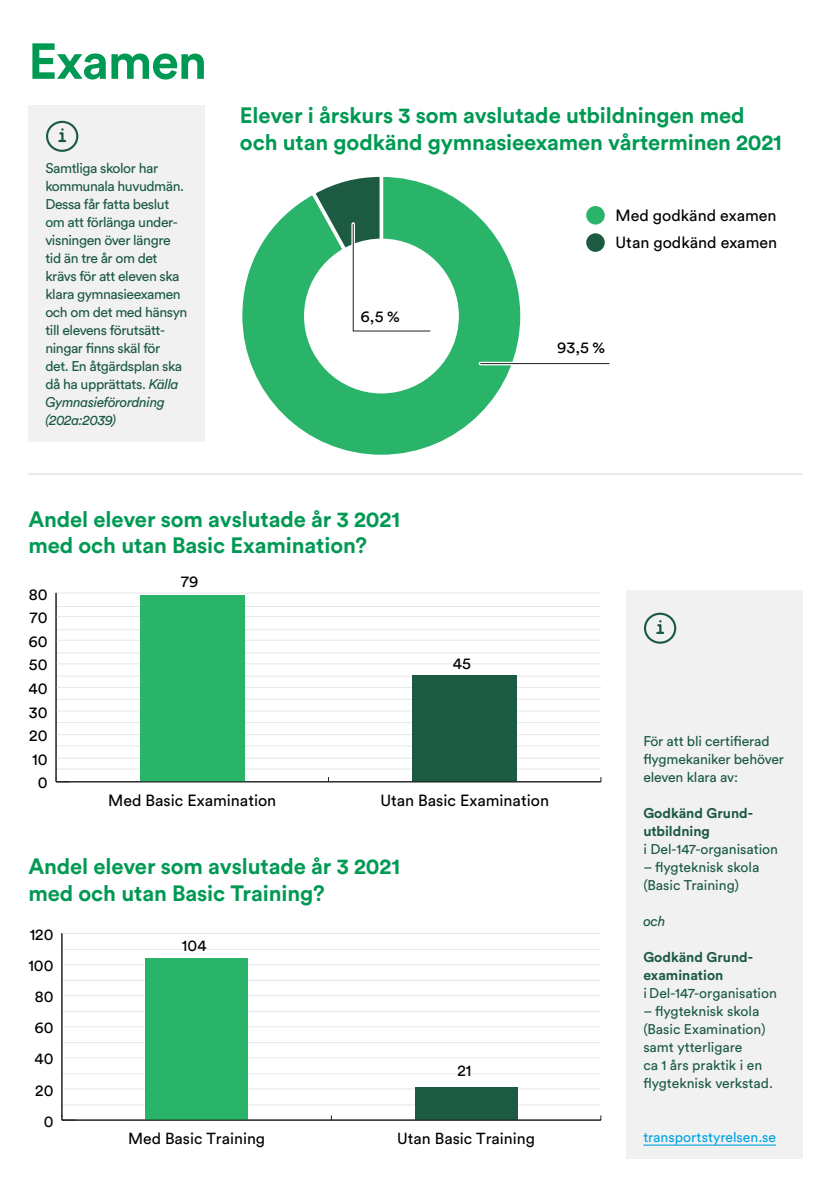
<style>
.page{position:relative;width:831px;height:1191px;background:#fff}
.page>*{position:absolute;margin:0;border:0;box-sizing:border-box;transform-origin:0 0}
.t1{font:700 50px "Circular Std";letter-spacing:-.02em;color:#009953}
.t2{font:700 22px/26.4px "Circular Std";letter-spacing:-.005em;color:#009953}
.t3{font:16px "Circular Std";color:#000}
.t4{font:15.8px "Circular Std";color:#000}
.t5{font:14px/18px "Circular Std";letter-spacing:-.03em;color:#1b5a41}
.t6{font:14px/18px "Circular Std";color:#1b5a41}
.t7{font:14px/18px "Circular Std";letter-spacing:-.01em;color:#1b5a41}
.t8{font:700 14px/18px "Circular Std";color:#1b5a41}
.t9{font:14px "Circular Std";color:#00a4e0}
.t10{font:italic 14px "Circular Std";color:#1b5a41}
.s1{font-style:italic}
</style>
<div class="page">
<hr style="left:28px;top:473px;width:774px;height:1px;background:#ced8de">
<div style="left:28px;top:105px;width:177px;height:336px;background:#f1f1f2"></div>
<svg style="left:58px;top:128px;width:7px;height:14px"></svg>
<div style="left:46px;top:121px;width:32px;height:31px;border:2px solid #1b5a41;border-radius:50%"></div>
<div style="left:626px;top:590px;width:176px;height:569px;background:#f1f1f2"></div>
<hr style="left:643px;top:1144px;width:133px;height:1px;background:#00a4e0">
<svg style="left:656px;top:620px;width:7px;height:14px"></svg>
<div style="left:644px;top:612px;width:32px;height:32px;border:2px solid #1b5a41;border-radius:50%"></div>
<hr style="left:56px;top:768px;width:545px;height:1px;background:#e6e7e8">
<hr style="left:56px;top:745px;width:545px;height:1px;background:#e6e7e8">
<hr style="left:56px;top:722px;width:545px;height:1px;background:#e6e7e8">
<hr style="left:56px;top:699px;width:545px;height:1px;background:#e6e7e8">
<hr style="left:56px;top:676px;width:545px;height:1px;background:#e6e7e8">
<hr style="left:56px;top:652px;width:545px;height:1px;background:#e6e7e8">
<hr style="left:56px;top:629px;width:545px;height:1px;background:#e6e7e8">
<hr style="left:56px;top:606px;width:545px;height:1px;background:#e6e7e8">
<hr style="left:56px;top:758px;width:545px;height:1px;background:#e6e7e8">
<hr style="left:56px;top:734px;width:545px;height:1px;background:#e6e7e8">
<hr style="left:56px;top:710px;width:545px;height:1px;background:#e6e7e8">
<hr style="left:56px;top:687px;width:545px;height:1px;background:#e6e7e8">
<hr style="left:56px;top:663px;width:545px;height:1px;background:#e6e7e8">
<hr style="left:56px;top:640px;width:545px;height:1px;background:#e6e7e8">
<hr style="left:56px;top:616px;width:545px;height:1px;background:#e6e7e8">
<hr style="left:56px;top:592px;width:545px;height:1px;background:#e6e7e8">
<div style="left:140px;top:595px;width:104px;height:187px;background:#2ab46a"></div>
<div style="left:412px;top:675px;width:104px;height:107px;background:#1c5a42"></div>
<hr style="left:56px;top:593px;width:1px;height:185px;background:#231f20">
<hr style="left:56px;top:781px;width:545px;height:1px;background:#231f20">
<hr style="left:62px;top:1104px;width:539px;height:1px;background:#e6e7e8">
<hr style="left:62px;top:1073px;width:539px;height:1px;background:#e6e7e8">
<hr style="left:62px;top:1042px;width:539px;height:1px;background:#e6e7e8">
<hr style="left:62px;top:1011px;width:539px;height:1px;background:#e6e7e8">
<hr style="left:62px;top:980px;width:539px;height:1px;background:#e6e7e8">
<hr style="left:62px;top:949px;width:539px;height:1px;background:#e6e7e8">
<hr style="left:61px;top:933px;width:1px;height:187px;background:#231f20">
<hr style="left:62px;top:1088px;width:539px;height:1px;background:#e6e7e8">
<hr style="left:62px;top:1057px;width:539px;height:1px;background:#e6e7e8">
<hr style="left:62px;top:1026px;width:539px;height:1px;background:#e6e7e8">
<hr style="left:62px;top:995px;width:539px;height:1px;background:#e6e7e8">
<hr style="left:62px;top:964px;width:539px;height:1px;background:#e6e7e8">
<hr style="left:62px;top:933px;width:539px;height:1px;background:#e6e7e8">
<div style="left:145px;top:958px;width:103px;height:162px;background:#2ab46a"></div>
<div style="left:414px;top:1087px;width:103px;height:33px;background:#1c5a42"></div>
<hr style="left:62px;top:933px;width:1px;height:184px;background:#231f20">
<hr style="left:62px;top:1119px;width:539px;height:1px;background:#231f20">
<svg style="left:242px;top:198px;width:269px;height:257px"></svg>
<div style="left:304px;top:239px;width:155px;height:154px;background:#fff;border-radius:50%"></div>
<svg style="left:308px;top:176px;width:302px;height:191px"></svg>
<h1 class="t1" style="left:28px;top:29px;width:180px">Examen</h1>
<p class="t5" style="left:45px;top:158px;width:144px">Samtliga skolor har kommunala huvudmän.<br>Dessa får fatta beslut om att förlänga under&shy;visningen över längre tid än tre år om det krävs för att eleven ska klara gymnasieexamen och om det med hänsyn till elevens förutsätt&shy;ningar finns skäl för<br>det. En åtgärdsplan ska då ha upprättats. <span class="s1">Källa<br>Gymnasieförordning (202a:2039)</span></p>
<h2 class="t2" style="left:240px;top:102px;width:543px">Elever i årskurs 3 som avslutade utbildningen med och utan godkänd gymnasieexamen vårterminen 2021</h2>
<p class="t3" style="left:615px;top:206px;width:163px">Med godkänd examen</p>
<p class="t3" style="left:360px;top:306px;width:41px">6,5 %</p>
<p class="t3" style="left:615px;top:233px;width:163px">Utan godkänd examen</p>
<p class="t3" style="left:557px;top:338px;width:50px">93,5 %</p>
<h2 class="t2" style="left:28px;top:505px;width:373px">Andel elever som avslutade år 3 2021 med och utan Basic Examination?</h2>
<p class="t3" style="left:29px;top:584px;width:20px">80</p>
<p class="t3" style="left:30px;top:608px;width:19px">70</p>
<p class="t3" style="left:28px;top:631px;width:21px">60</p>
<p class="t3" style="left:29px;top:655px;width:20px">50</p>
<p class="t3" style="left:28px;top:678px;width:21px">40</p>
<p class="t3" style="left:29px;top:702px;width:20px">30</p>
<p class="t3" style="left:29px;top:726px;width:20px">20</p>
<p class="t3" style="left:32px;top:749px;width:17px">10</p>
<p class="t3" style="left:38px;top:773px;width:11px">0</p>
<p class="t3" style="left:181px;top:572px;width:19px">79</p>
<p class="t3" style="left:453px;top:653px;width:20px">45</p>
<p class="t3" style="left:108px;top:790px;width:170px">Med Basic Examination</p>
<p class="t3" style="left:380px;top:790px;width:170px">Utan Basic Examination</p>
<h2 class="t2" style="left:28px;top:852px;width:373px">Andel elever som avslutade år 3 2021 med och utan Basic Training?</h2>
<p class="t4" style="left:30px;top:924px;width:25px">120</p>
<p class="t4" style="left:28px;top:956px;width:27px">100</p>
<p class="t4" style="left:35px;top:987px;width:20px">80</p>
<p class="t4" style="left:34px;top:1018px;width:20px">60</p>
<p class="t4" style="left:35px;top:1049px;width:20px">40</p>
<p class="t4" style="left:35px;top:1080px;width:20px">20</p>
<p class="t4" style="left:44px;top:1111px;width:11px">0</p>
<p class="t4" style="left:182px;top:935px;width:26px">104</p>
<p class="t4" style="left:457px;top:1061px;width:16px">21</p>
<p class="t4" style="left:128px;top:1128px;width:138px">Med Basic Training</p>
<p class="t4" style="left:397px;top:1128px;width:139px">Utan Basic Training</p>
<p class="t7" style="left:643px;top:732px;width:142px">För att bli certifierad flygmekaniker behöver eleven klara av:</p>
<p class="t8" style="left:643px;top:804px;width:111px">Godkänd Grund&shy;utbildning</p>
<p class="t6" style="left:643px;top:840px;width:136px">i Del-147-organisation</p>
<p class="t6" style="left:643px;top:858px;width:117px">– flygteknisk skola (Basic Training)</p>
<p class="t10" style="left:643px;top:913px;width:24px">och</p>
<p class="t8" style="left:643px;top:948px;width:111px">Godkänd Grund&shy;examination</p>
<p class="t6" style="left:643px;top:984px;width:135px">i Del-147-organisation</p>
<p class="t6" style="left:643px;top:1002px;width:131px">– flygteknisk skola (Basic Examination) samt ytterligare<br>ca 1 års praktik i en flygteknisk verkstad.</p>
<p class="t9" style="left:643px;top:1129px;width:134px">transportstyrelsen.se</p>
</div>
